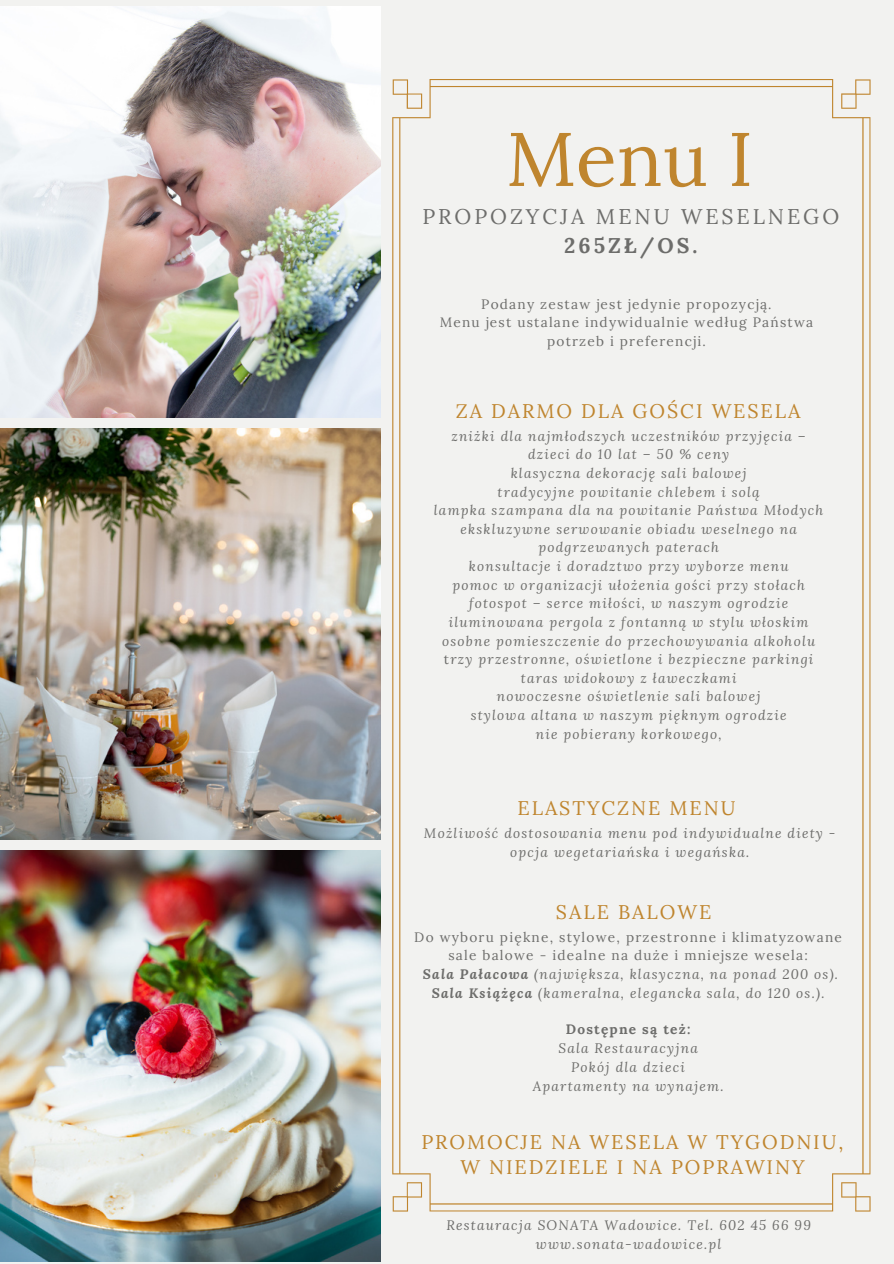
<style>
.page{position:relative;width:894px;height:1264px;background:#fff}
.page>*{position:absolute;margin:0;border:0;box-sizing:border-box;transform-origin:0 0}
.t1{font:75.75px "Lora";color:#bf852e}
.t2{font:21.15px/29.2px "Lora";letter-spacing:.14em;color:#6d6d6b;text-align:center}
.t3{font:19.65px/25.2px "Lora";letter-spacing:.1em;color:#bf852e;text-align:center}
.t4{font:italic 13.65px/18.6px "Lora";letter-spacing:.09em;color:#6d6d6b;text-align:center}
.t5{font:13.65px/18.6px "Lora";letter-spacing:.09em;color:#6d6d6b;text-align:center}
.t6{font:700 13.65px "Lora";letter-spacing:.09em;color:#6d6d6b}
.s1{font-weight:700}
.s2{font-style:normal}
</style>
<div class="page">
<div style="left:0;top:0;width:893px;height:1263px;background:#f2f2f0"></div>
<img style="left:0;top:7px;width:380px;height:410px">
<img style="left:0;top:429px;width:380px;height:410px">
<img style="left:0;top:851px;width:380px;height:410px">
<svg style="left:392px;top:79px;width:478px;height:1132px"></svg>
<h1 class="t1" style="left:506px;top:110px;width:248px">Menu I</h1>
<h2 class="t2" style="left:422px;top:201px;width:418px">PROPOZYCJA MENU WESELNEGO<br><span class="s1">265ZŁ/OS.</span></h2>
<p class="t5" style="left:481px;top:294px;width:292px">Podany zestaw jest jedynie propozycją.</p>
<h2 class="t5" style="left:439px;top:313px;width:375px">Menu jest ustalane indywidualnie według Państwa potrzeb i preferencji.</h2>
<p class="t3" style="left:455px;top:398px;width:346px">ZA DARMO DLA GOŚCI WESELA</p>
<p class="t4" style="left:451px;top:426px;width:356px">zniżki dla najmłodszych uczestników przyjęcia –</p>
<h2 class="t4" style="left:528px;top:445px;width:203px">dzieci do 10 lat – 50 % ceny</h2>
<p class="t4" style="left:510px;top:463px;width:237px">klasyczna dekorację sali balowej</p>
<p class="t4" style="left:497px;top:482px;width:263px">tradycyjne powitanie chlebem i solą</p>
<p class="t4" style="left:434px;top:501px;width:391px">lampka szampana dla na powitanie Państwa Młodych</p>
<p class="t4" style="left:460px;top:519px;width:338px">ekskluzywne serwowanie obiadu weselnego na podgrzewanych paterach</p>
<p class="t4" style="left:468px;top:556px;width:321px">konsultacje i doradztwo przy wyborze menu</p>
<p class="t4" style="left:452px;top:575px;width:354px">pomoc w organizacji ułożenia gości przy stołach</p>
<p class="t4" style="left:469px;top:594px;width:320px">fotospot – serce miłości, w naszym ogrodzie</p>
<p class="t4" style="left:448px;top:612px;width:361px">iluminowana pergola z fontanną w stylu włoskim</p>
<p class="t4" style="left:442px;top:631px;width:374px">osobne pomieszczenie do przechowywania alkoholu</p>
<p class="t4" style="left:444px;top:649px;width:371px"><span class="s2">t</span>rzy przestronne, oświetlone i bezpieczne parkingi</p>
<p class="t4" style="left:520px;top:668px;width:217px">taras widokowy z ławeczkami</p>
<p class="t4" style="left:496px;top:687px;width:265px">nowoczesne oświetlenie sali balowej</p>
<p class="t4" style="left:470px;top:705px;width:317px">stylowa altana w naszym pięknym ogrodzie</p>
<p class="t4" style="left:535px;top:724px;width:187px">nie pobierany korkowego,</p>
<p class="t3" style="left:517px;top:795px;width:219px">ELASTYCZNE MENU</p>
<h2 class="t4" style="left:424px;top:823px;width:413px">Możliwość dostosowania menu pod indywidualne diety - opcja wegetariańska i wegańska.</h2>
<p class="t3" style="left:555px;top:899px;width:157px">SALE BALOWE</p>
<p class="t5" style="left:414px;top:927px;width:429px;line-height:18px">Do wyboru piękne, stylowe, przestronne i klimatyzowane sale balowe - idealne na duże i mniejsze wesela:</p>
<p class="t4" style="left:423px;top:964px;width:416px"><span class="s1">Sala Pałacowa</span> (największa, klasyczna, na ponad 200 os).</p>
<p class="t4" style="left:431px;top:983px;width:394px"><span class="s1">Sala Książęca</span> (kameralna, elegancka sala, do 120 os.).</p>
<p class="t6" style="left:565px;top:1020px;width:126px">Dostępne są też:</p>
<p class="t4" style="left:558px;top:1038px;width:141px">Sala Restauracyjna</p>
<p class="t4" style="left:571px;top:1057px;width:115px">Pokój dla dzieci</p>
<h2 class="t4" style="left:532px;top:1076px;width:192px">Apartamenty na wynajem.</h2>
<p class="t3" style="left:421px;top:1128px;width:423px">PROMOCJE NA WESELA W TYGODNIU,<br>W NIEDZIELE I NA POPRAWINY</p>
<p class="t4" style="left:446px;top:1215px;width:366px">Restauracja SONATA Wadowice. Tel. 602 45 66 99</p>
<p class="t4" style="left:535px;top:1234px;width:187px">www.sonata-wadowice.pl</p>
</div>
